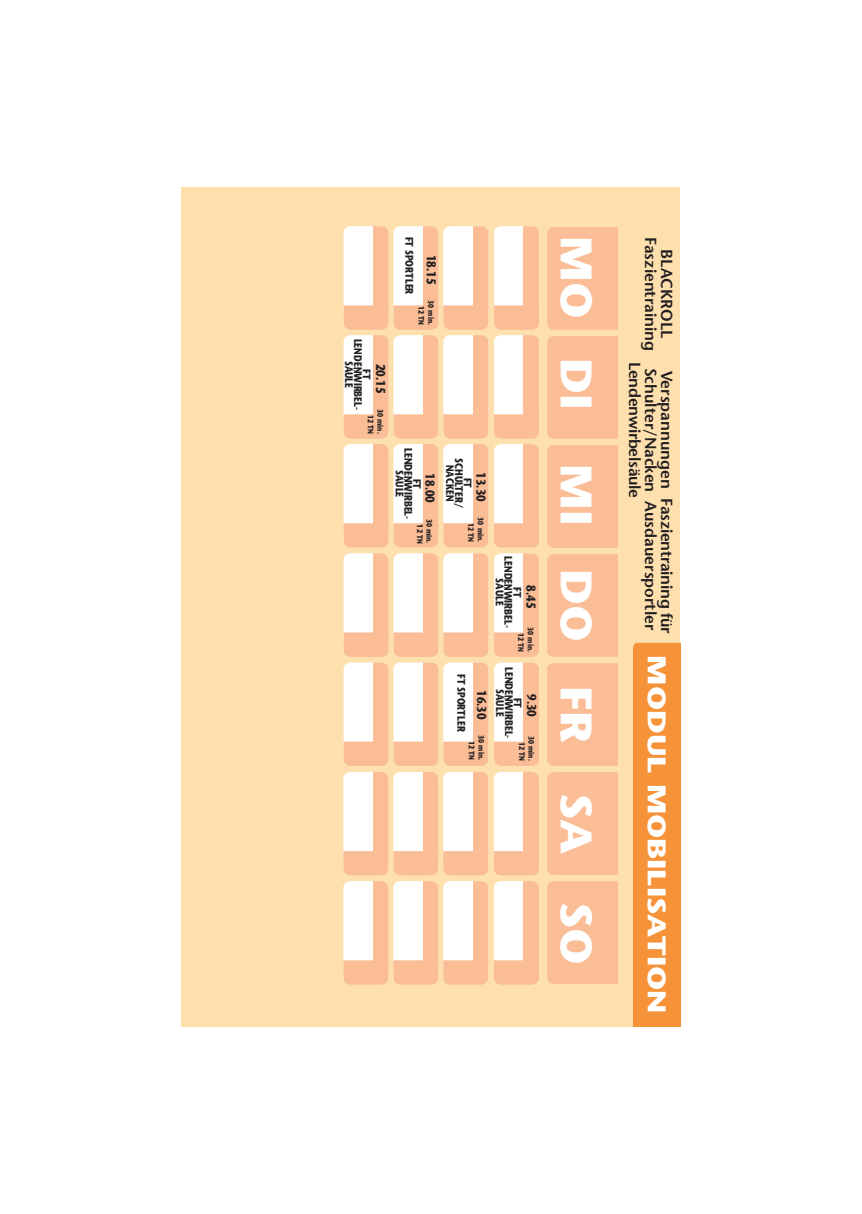
<style>
.page{position:relative;width:862px;height:1214px;background:#fff}
.page>*{position:absolute;margin:0;border:0;box-sizing:border-box;transform-origin:0 0}
.t1{font:700 44px "Stone Sans";color:#fff;scale:1.07 1}
.t2{font:700 25.6px "Stone Sans";color:#fff;scale:1.22 1}
.t3{font:600 16px/16px "Stone Sans";color:#231f20}
.t4{font:700 13px "Stone Sans";color:#231f20;scale:.8 1}
.t5{font:700 11px/8.8px "Stone Sans";color:#231f20;text-align:center;scale:.8 1}
.t6{font:700 8px/9.6px "Stone Sans";color:#231f20;text-align:right;scale:.8 1}
.s1{font-size:13px}
</style>
<div class="page">
<div style="left:181px;top:187px;width:499px;height:839px;background:#fedfae"></div>
<div style="left:633px;top:642px;width:47px;height:384px;background:#f69238"></div>
<div style="left:443px;top:881px;width:45px;height:103px;background:#fff;border-radius:7px"></div>
<div style="left:473px;top:881px;width:15px;height:82px;background:#fabd96"></div>
<div style="left:343px;top:444px;width:46px;height:103px;background:#fff;border-radius:7px"></div>
<div style="left:373px;top:444px;width:16px;height:82px;background:#fabd96"></div>
<div style="left:343px;top:553px;width:46px;height:104px;background:#fff;border-radius:7px"></div>
<div style="left:373px;top:553px;width:16px;height:82px;background:#fabd96"></div>
<div style="left:343px;top:662px;width:46px;height:104px;background:#fff;border-radius:7px"></div>
<div style="left:373px;top:662px;width:16px;height:82px;background:#fabd96"></div>
<div style="left:343px;top:771px;width:45px;height:104px;background:#fff;border-radius:7px"></div>
<div style="left:373px;top:771px;width:15px;height:83px;background:#fabd96"></div>
<div style="left:343px;top:881px;width:45px;height:103px;background:#fff;border-radius:7px"></div>
<div style="left:373px;top:881px;width:15px;height:82px;background:#fabd96"></div>
<div style="left:343px;top:335px;width:46px;height:104px;background:#fff;border-radius:7px"></div>
<div style="left:373px;top:335px;width:16px;height:82px;background:#fabd96"></div>
<div style="left:343px;top:226px;width:46px;height:104px;background:#fff;border-radius:7px"></div>
<div style="left:373px;top:226px;width:16px;height:82px;background:#fabd96"></div>
<div style="left:393px;top:444px;width:45px;height:103px;background:#fff;border-radius:7px"></div>
<div style="left:423px;top:444px;width:15px;height:82px;background:#fabd96"></div>
<div style="left:393px;top:553px;width:45px;height:104px;background:#fff;border-radius:7px"></div>
<div style="left:423px;top:553px;width:15px;height:82px;background:#fabd96"></div>
<div style="left:393px;top:662px;width:45px;height:104px;background:#fff;border-radius:7px"></div>
<div style="left:423px;top:662px;width:15px;height:82px;background:#fabd96"></div>
<div style="left:393px;top:771px;width:45px;height:104px;background:#fff;border-radius:7px"></div>
<div style="left:423px;top:771px;width:15px;height:83px;background:#fabd96"></div>
<div style="left:393px;top:881px;width:45px;height:103px;background:#fff;border-radius:7px"></div>
<svg style="left:343px;top:960px;width:145px;height:24px"></svg>
<div style="left:423px;top:881px;width:15px;height:82px;background:#fabd96"></div>
<div style="left:393px;top:335px;width:45px;height:104px;background:#fff;border-radius:7px"></div>
<div style="left:423px;top:335px;width:15px;height:82px;background:#fabd96"></div>
<div style="left:393px;top:226px;width:45px;height:104px;background:#fff;border-radius:7px"></div>
<div style="left:423px;top:226px;width:15px;height:82px;background:#fabd96"></div>
<div style="left:443px;top:444px;width:45px;height:103px;background:#fff;border-radius:7px"></div>
<svg style="left:343px;top:523px;width:145px;height:24px"></svg>
<div style="left:473px;top:444px;width:15px;height:82px;background:#fabd96"></div>
<div style="left:443px;top:553px;width:45px;height:104px;background:#fff;border-radius:7px"></div>
<svg style="left:343px;top:632px;width:145px;height:25px"></svg>
<div style="left:473px;top:553px;width:15px;height:82px;background:#fabd96"></div>
<div style="left:443px;top:662px;width:45px;height:104px;background:#fff;border-radius:7px"></div>
<svg style="left:343px;top:741px;width:145px;height:25px"></svg>
<div style="left:473px;top:662px;width:15px;height:82px;background:#fabd96"></div>
<div style="left:443px;top:771px;width:45px;height:104px;background:#fff;border-radius:7px"></div>
<svg style="left:343px;top:851px;width:145px;height:24px"></svg>
<div style="left:473px;top:771px;width:15px;height:83px;background:#fabd96"></div>
<div style="left:443px;top:335px;width:45px;height:104px;background:#fff;border-radius:7px"></div>
<svg style="left:343px;top:414px;width:145px;height:25px"></svg>
<div style="left:473px;top:335px;width:15px;height:82px;background:#fabd96"></div>
<div style="left:443px;top:226px;width:45px;height:104px;background:#fff;border-radius:7px"></div>
<svg style="left:343px;top:305px;width:145px;height:25px"></svg>
<div style="left:473px;top:226px;width:15px;height:82px;background:#fabd96"></div>
<div style="left:494px;top:881px;width:45px;height:103px;background:#fff;border-radius:7px"></div>
<svg style="left:494px;top:960px;width:45px;height:24px"></svg>
<div style="left:524px;top:881px;width:15px;height:82px;background:#fabd96"></div>
<div style="left:494px;top:444px;width:45px;height:103px;background:#fff;border-radius:7px"></div>
<svg style="left:494px;top:523px;width:45px;height:24px"></svg>
<div style="left:524px;top:444px;width:15px;height:82px;background:#fabd96"></div>
<div style="left:494px;top:553px;width:45px;height:104px;background:#fff;border-radius:7px"></div>
<svg style="left:494px;top:632px;width:45px;height:25px"></svg>
<div style="left:524px;top:553px;width:15px;height:82px;background:#fabd96"></div>
<div style="left:494px;top:662px;width:45px;height:104px;background:#fff;border-radius:7px"></div>
<svg style="left:494px;top:741px;width:45px;height:25px"></svg>
<div style="left:524px;top:662px;width:15px;height:82px;background:#fabd96"></div>
<div style="left:494px;top:771px;width:45px;height:104px;background:#fff;border-radius:7px"></div>
<svg style="left:494px;top:851px;width:45px;height:24px"></svg>
<div style="left:524px;top:771px;width:15px;height:83px;background:#fabd96"></div>
<div style="left:494px;top:335px;width:45px;height:104px;background:#fff;border-radius:7px"></div>
<svg style="left:494px;top:414px;width:45px;height:25px"></svg>
<div style="left:524px;top:335px;width:15px;height:82px;background:#fabd96"></div>
<div style="left:494px;top:226px;width:45px;height:104px;background:#fff;border-radius:7px"></div>
<svg style="left:494px;top:305px;width:45px;height:25px"></svg>
<div style="left:524px;top:226px;width:15px;height:82px;background:#fabd96"></div>
<div style="left:547px;top:227px;width:70px;height:103px;background:#fabd96"></div>
<div style="left:547px;top:336px;width:70px;height:102px;background:#fabd96"></div>
<div style="left:547px;top:445px;width:70px;height:102px;background:#fabd96"></div>
<div style="left:547px;top:554px;width:70px;height:102px;background:#fabd96"></div>
<div style="left:547px;top:663px;width:70px;height:102px;background:#fabd96"></div>
<div style="left:547px;top:772px;width:70px;height:102px;background:#fabd96"></div>
<div style="left:547px;top:881px;width:70px;height:102px;background:#fabd96"></div>
<p class="t5" style="left:370px;top:338px;width:91px;rotate:90deg">FT<br>LENDENWIRBEL-<br>SÄULE</p>
<p class="t6" style="left:384px;top:409px;width:32px;rotate:90deg">30 min.<br>12 TN</p>
<p class="t4" style="left:386px;top:364px;width:38px;rotate:90deg">20.15</p>
<p class="t5" style="left:412px;top:237px;width:73px;rotate:90deg">FT SPORTLER</p>
<p class="t4" style="left:436px;top:255px;width:38px;rotate:90deg">18.15</p>
<p class="t6" style="left:435px;top:300px;width:32px;rotate:90deg">30 min.<br>12 TN</p>
<p class="t5" style="left:420px;top:447px;width:91px;rotate:90deg">FT<br>LENDENWIRBEL-<br>SÄULE</p>
<p class="t6" style="left:433px;top:473px;width:89px;rotate:90deg"><span class="s1">18.00</span> 30 min.<br>12 TN</p>
<p class="t5" style="left:471px;top:458px;width:64px;rotate:90deg">FT<br>SCHULTER/<br>NACKEN</p>
<p class="t6" style="left:484px;top:517px;width:32px;rotate:90deg">30 min.<br>12 TN</p>
<p class="t4" style="left:486px;top:472px;width:38px;rotate:90deg">13.30</p>
<p class="t5" style="left:464px;top:674px;width:73px;rotate:90deg">FT SPORTLER</p>
<p class="t6" style="left:485px;top:690px;width:89px;rotate:90deg"><span class="s1">16.30</span> 30 min.<br>12 TN</p>
<p class="t5" style="left:520px;top:556px;width:91px;rotate:90deg">FT<br>LENDENWIRBEL-<br>SÄULE</p>
<p class="t5" style="left:521px;top:666px;width:91px;rotate:90deg">FT<br>LENDENWIRBEL-<br>SÄULE</p>
<p class="t4" style="left:536px;top:585px;width:30px;rotate:90deg">8.45</p>
<p class="t6" style="left:534px;top:627px;width:32px;rotate:90deg">30 min.<br>12 TN</p>
<p class="t4" style="left:537px;top:694px;width:30px;rotate:90deg">9.30</p>
<p class="t6" style="left:535px;top:735px;width:32px;rotate:90deg">30 min.<br>12 TN</p>
<h1 class="t1" style="left:593px;top:236px;width:272px;rotate:90deg">MO DI MI</h1>
<h1 class="t1" style="left:593px;top:568px;width:69px;rotate:90deg">DO</h1>
<h1 class="t1" style="left:593px;top:686px;width:54px;rotate:90deg">FR</h1>
<h1 class="t1" style="left:593px;top:792px;width:162px;rotate:90deg">SA SO</h1>
<h3 class="t3" style="left:673px;top:237px;width:257px;text-indent:13px;rotate:90deg">BLACKROLL<br>Faszientraining Schulter/Nacken</h3>
<h3 class="t3" style="left:681px;top:362px;width:137px;line-height:32px;text-align:center;rotate:90deg">Verspannungen<br>Lendenwirbelsäule</h3>
<h3 class="t3" style="left:657px;top:501px;width:130px;rotate:90deg">Ausdauersportler</h3>
<h3 class="t3" style="left:673px;top:497px;width:137px;rotate:90deg">Faszientraining für</h3>
<h2 class="t2" style="left:666px;top:655px;width:295px;rotate:90deg">MODUL MOBILISATION</h2>
</div>
